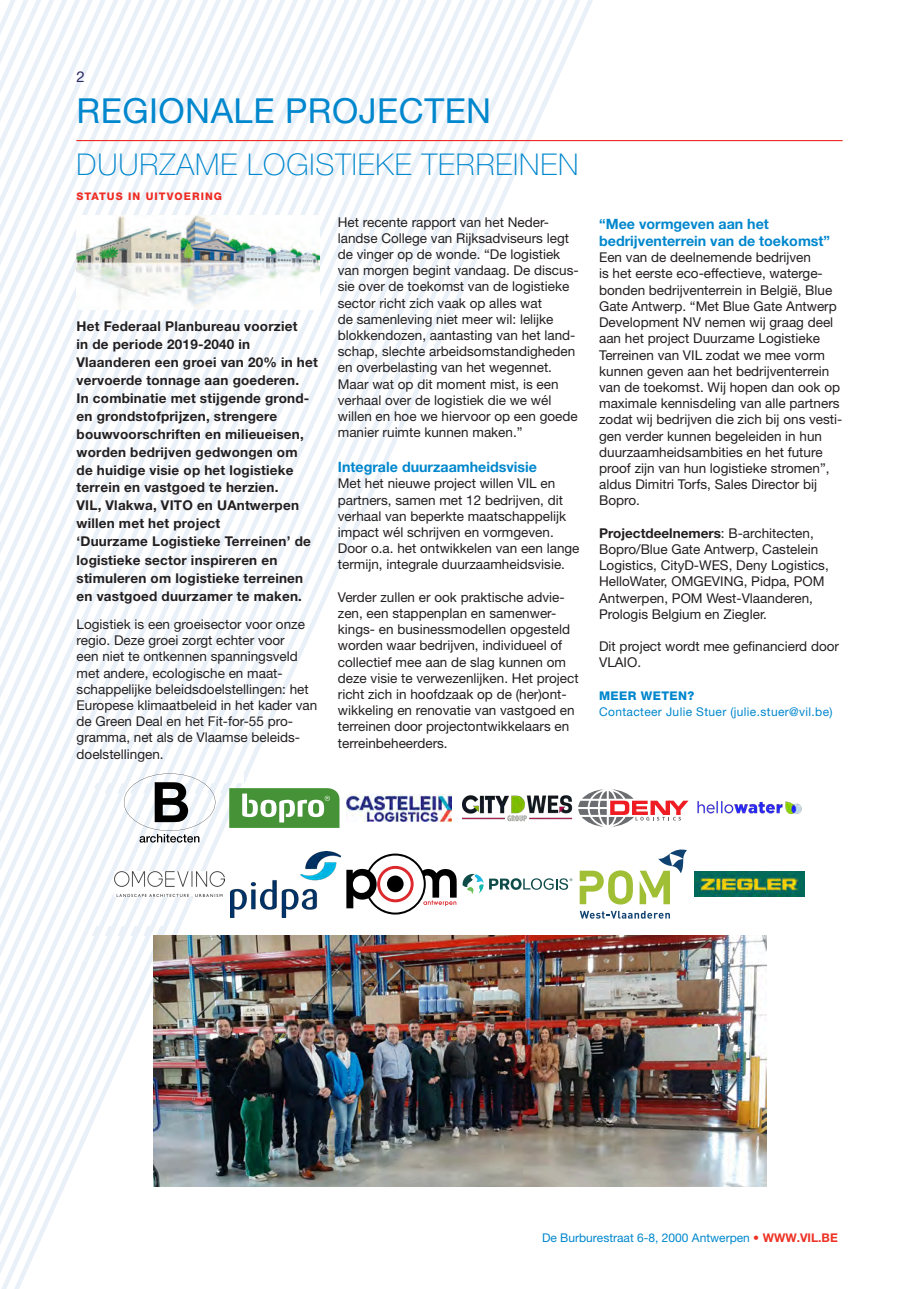
<style>
.page{position:relative;width:919px;height:1289px;background:#fff}
.page>*{position:absolute;margin:0;border:0;box-sizing:border-box;transform-origin:0 0}
.T1_header{font:34.5px "Helvetica Neue LT Std";letter-spacing:.015em;color:#0087cd}
.T1{font:100 30px "Helvetica Neue LT Std";letter-spacing:.03em;color:#0087cd}
.t1{font:15px "Helvetica Neue LT Std";color:#2d2961}
.T2{font:700 14.25px/17.1px "Helvetica Neue LT Std";color:#0087cd}
.body{font:13.5px/16.2px "Helvetica Neue LT Std";color:#231f20}
.Inleiding{font:700 13.5px/18px "Helvetica Neue LT Std";letter-spacing:.015em;color:#231f20}
.t2{font:12px "Helvetica Neue LT Std";color:#0087cc}
.meer_weten_contact{font:12px "Helvetica Neue LT Std";letter-spacing:.03em;color:#0087cd}
.meer_weten{font:800 12px "Helvetica Neue LT Std";letter-spacing:.03em;color:#0087cd}
.T1-2{font:800 10.5px "Helvetica Neue LT Std";letter-spacing:.1em;color:#ee2d25}
.s1{font-weight:700}
.s2{font-weight:700;color:#ed3225}
</style>
<div class="page">
<hr style="left:77px;top:140px;width:765px;height:1px;background:#ee2d25">
<img style="left:688px;top:935px;width:78px;height:251px">
<img style="left:697px;top:801px;width:105px;height:13px">
<img style="left:694px;top:871px;width:110px;height:25px">
<img style="left:0;top:0;width:688px;height:1288px">
<p class="t1" style="left:77px;top:68px;width:10px">2</p>
<p class="T1_header" style="left:77px;top:90px;width:416px">REGIONALE PROJECTEN</p>
<p class="T1" style="left:77px;top:147px;width:503px">DUURZAME LOGISTIEKE TERREINEN</p>
<p class="T1-2" style="left:77px;top:190px;width:147px">STATUS IN UITVOERING</p>
<p class="Inleiding" style="left:77px;top:317px;width:243px">Het Federaal Planbureau voorziet<br>in de periode 2019-2040 in<br>Vlaanderen een groei van 20% in het vervoerde tonnage aan goederen.<br>In combinatie met stijgende grond&shy;en grondstofprijzen, strengere bouwvoorschriften en milieueisen, worden bedrijven gedwongen om<br>de huidige visie op het logistieke terrein en vastgoed te herzien.<br>VIL, Vlakwa, VITO en UAntwerpen willen met het project<br>‘Duurzame Logistieke Terreinen’ de logistieke sector inspireren en stimuleren om logistieke terreinen en vastgoed duurzamer te maken.</p>
<p class="body" style="left:77px;top:616px;width:230px">Logistiek is een groeisector voor onze regio. Deze groei zorgt echter voor</p>
<p class="body" style="left:77px;top:648px;width:242px">een niet te ontkennen spanningsveld met andere, ecologische en maat&shy;schappelijke beleidsdoelstellingen: het Europese klimaatbeleid in het kader van de Green Deal en het Fit-for-55 pro&shy;gramma, net als de Vlaamse beleids&shy;doelstellingen.</p>
<p class="body" style="left:338px;top:213px;width:242px">Het recente rapport van het Neder&shy;landse College van Rijksadviseurs legt de vinger op de wonde. “De logistiek van morgen begint vandaag. De discus&shy;sie over de toekomst van de logistieke</p>
<p class="body" style="left:338px;top:294px;width:241px">sector richt zich vaak op alles wat<br>de samenleving niet meer wil: lelijke blokkendozen, aantasting van het land&shy;schap, slechte arbeidsomstandigheden en overbelasting van het wegennet.<br>Maar wat op dit moment mist, is een verhaal over de logistiek die we wél willen en hoe we hiervoor op een goede manier ruimte kunnen maken.”</p>
<p class="T2" style="left:338px;top:458px;width:201px">Integrale duurzaamheidsvisie</p>
<p class="body" style="left:338px;top:475px;width:243px">Met het nieuwe project willen VIL en partners, samen met 12 bedrijven, dit verhaal van beperkte maatschappelijk impact wél schrijven en vormgeven.<br>Door o.a. het ontwikkelen van een lange termijn, integrale duurzaamheidsvisie.</p>
<p class="body" style="left:338px;top:588px;width:242px">Verder zullen er ook praktische advie&shy;zen, een stappenplan en samenwer&shy;kings- en businessmodellen opgesteld worden waar bedrijven, individueel of collectief mee aan de slag kunnen om deze visie te verwezenlijken. Het project richt zich in hoofdzaak op de (her)ont&shy;wikkeling en renovatie van vastgoed en terreinen door projectontwikkelaars en terreinbeheerders.</p>
<p class="T2" style="left:599px;top:215px;width:232px">“Mee vormgeven aan het bedrijventerrein van de toekomst”</p>
<p class="body" style="left:599px;top:249px;width:245px">Een van de deelnemende bedrijven<br>is het eerste eco-effectieve, waterge&shy;bonden bedrijventerrein in België, Blue Gate Antwerp. “Met Blue Gate Antwerp Development NV nemen wij graag deel aan het project Duurzame Logistieke Terreinen van VIL zodat we mee vorm kunnen geven aan het bedrijventerrein van de toekomst. Wij hopen dan ook op maximale kennisdeling van alle partners zodat wij bedrijven die zich bij ons vesti&shy;gen verder kunnen begeleiden in hun duurzaamheidsambities en het future proof zijn van hun logistieke stromen”, aldus Dimitri Torfs, Sales Director bij Bopro.</p>
<p class="body" style="left:599px;top:524px;width:231px"><span class="s1">Projectdeelnemers</span>: B-architecten, Bopro/Blue Gate Antwerp, Castelein Logistics, CityD-WES, Deny Logistics, HelloWater, OMGEVING, Pidpa, POM Antwerpen, POM West-Vlaanderen, Prologis Belgium en Ziegler.</p>
<p class="body" style="left:599px;top:638px;width:241px">Dit project wordt mee gefinancierd door<br>VLAIO.</p>
<p class="meer_weten" style="left:599px;top:688px;width:97px">MEER WETEN?</p>
<p class="meer_weten_contact" style="left:599px;top:704px;width:235px">Contacteer Julie Stuer (julie.stuer@vil.be)</p>
<p class="t2" style="left:542px;top:1230px;width:297px">De Burburestraat 6-8, 2000 Antwerpen <span class="s2">• WWW.VIL.BE</span></p>
</div>
